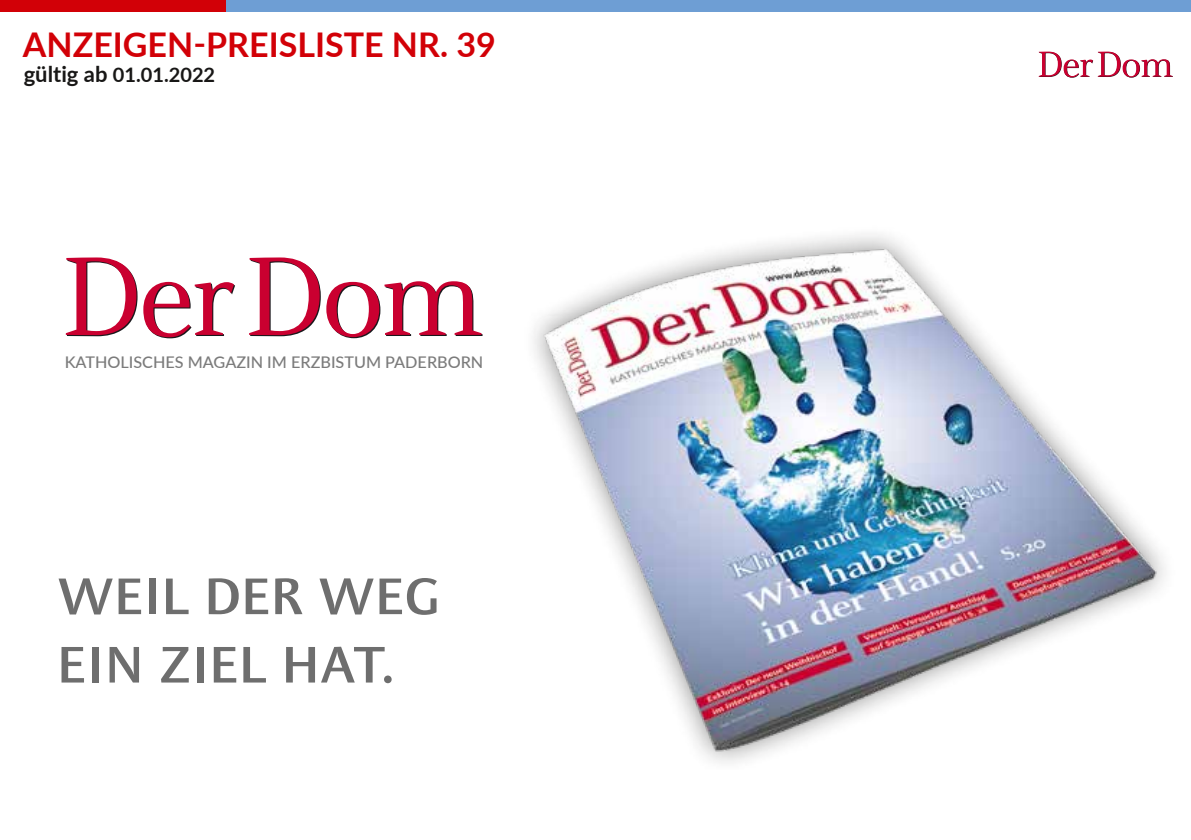
<style>
.page{position:relative;width:1191px;height:840px;background:#fff}
.page>*{position:absolute;margin:0;border:0;box-sizing:border-box;transform-origin:0 0}
.t1{font:700 57px/68.4px "Celeste Sans";color:#6e6e6e}
.t2{font:700 34px "Lato";color:#d20007}
.t3{font:700 20px "Lato";color:#181716}
.t4{font:500 16px "Lato";color:#7b7b7b}
.s1{font-size:22px}
</style>
<div class="page">
<div style="left:0;top:0;width:227px;height:11px;background:#d20007"></div>
<div style="left:227px;top:0;width:964px;height:11px;background:#6e9ed4"></div>
<img style="left:533px;top:234px;width:633px;height:529px">
<svg style="left:66px;top:257px;width:416px;height:81px"></svg>
<svg style="left:1038px;top:52px;width:135px;height:26px"></svg>
<h2 class="t2" style="left:23px;top:19px;width:474px">ANZEIGEN-PREISLISTE NR. 39</h2>
<p class="t3" style="left:24px;top:60px;width:193px"><span class="s1">gültig ab</span> 01.01.2022</p>
<p class="t4" style="left:65px;top:350px;width:420px">KATHOLISCHES MAGAZIN IM ERZBISTUM PADERBORN</p>
<h1 class="t1" style="left:57px;top:562px;width:385px">WEIL DER WEG<br>EIN ZIEL HAT.</h1>
</div>
